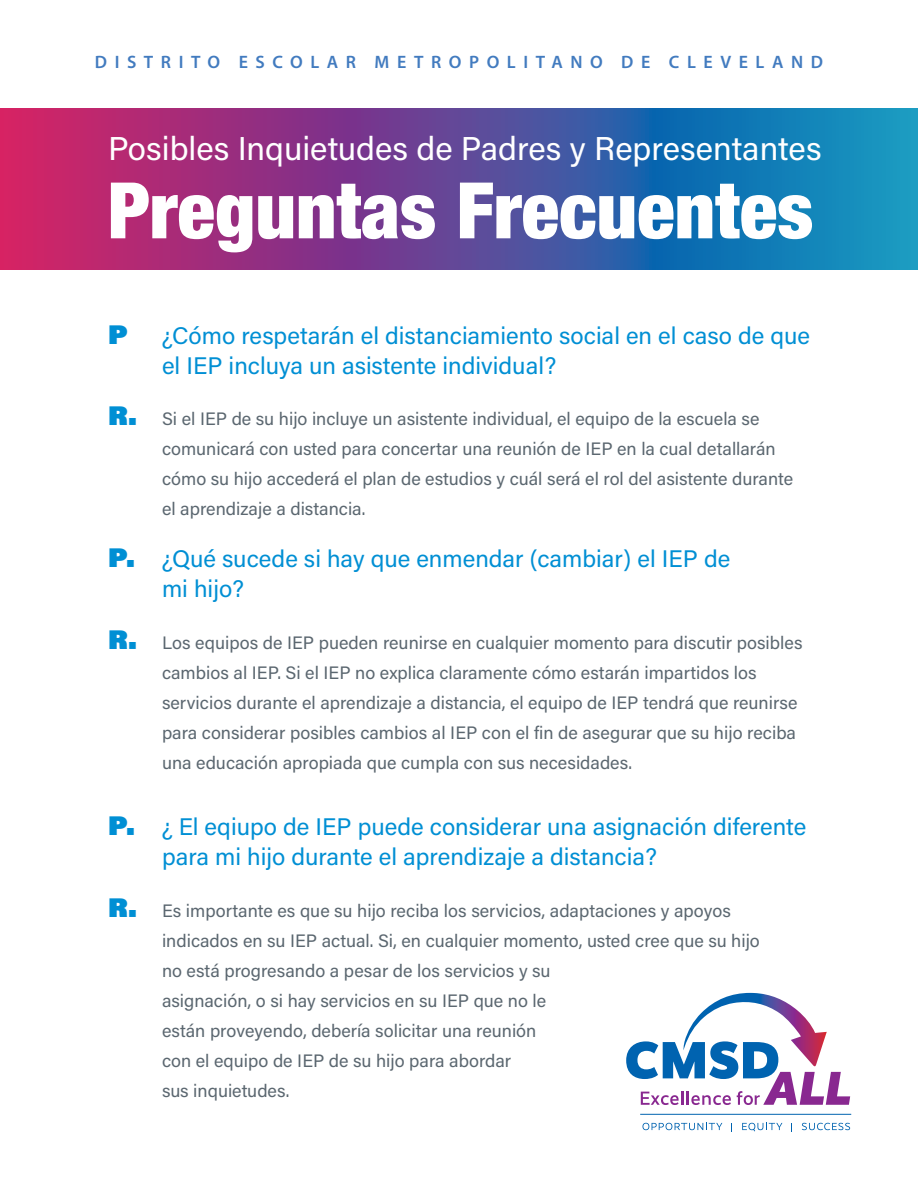
<style>
.page{position:relative;width:918px;height:1188px;background:#fff}
.page>*{position:absolute;margin:0;border:0;box-sizing:border-box;transform-origin:0 0}
.t1{font:900 condensed 78px "Helvetica Neue";color:#fff}
.t2{font:33px "Acumin Pro";color:#fff}
.t3{font:900 27px "Acumin Pro";color:#008fd4}
.t4{font:24px/30px "Acumin Pro";color:#008fd4}
.t5{font:18px/30px "Acumin Pro";color:#5b6770}
.t6{font:600 18px "Myriad Pro";letter-spacing:.42em;color:#427bbf}
.s1{font-weight:900;font-size:27px;color:#008fd4}
.s2{font-weight:900;font-size:27px}
</style>
<div class="page">
<svg style="left:0;top:108px;width:918px;height:162px;background:#604e96"></svg>
<svg style="left:626px;top:993px;width:224px;height:112px"></svg>
<svg style="left:642px;top:1123px;width:80px;height:7px"></svg>
<svg style="left:742px;top:1123px;width:40px;height:8px"></svg>
<svg style="left:802px;top:1123px;width:48px;height:7px"></svg>
<hr style="left:640px;top:1114px;width:211px;height:1px;background:#0063b0">
<p class="t6" style="left:95px;top:50px;width:730px">DISTRITO ESCOLAR METROPOLITANO DE CLEVELAND</p>
<h2 class="t2" style="left:108px;top:126px;width:715px">Posibles Inquietudes de Padres y Representantes</h2>
<h1 class="t1" style="left:108px;top:146px;width:707px">Preguntas Frecuentes</h1>
<h3 class="t3" style="left:108px;top:315px;width:21px">P</h3>
<h3 class="t4" style="left:162px;top:319px;width:649px">¿Cómo respetarán el distanciamiento social en el caso de que el IEP incluya un asistente individual?</h3>
<p class="t5" style="left:162px;top:403px;width:633px;text-indent:-54px"><span class="s1">R.</span> Si el IEP de su hijo incluye un asistente individual, el equipo de la escuela se comunicará con usted para concertar una reunión de IEP en la cual detallarán cómo su hijo accederá el plan de estudios y cuál será el rol del asistente durante el aprendizaje a distancia.</p>
<h3 class="t4" style="left:162px;top:543px;width:570px;text-indent:-54px"><span class="s2">P.</span> ¿Qué sucede si hay que enmendar (cambiar) el IEP de mi hijo?</h3>
<p class="t5" style="left:162px;top:627px;width:642px;text-indent:-54px"><span class="s1">R.</span> Los equipos de IEP pueden reunirse en cualquier momento para discutir posibles cambios al IEP. Si el IEP no explica claramente cómo estarán impartidos los servicios durante el aprendizaje a distancia, el equipo de IEP tendrá que reunirse para considerar posibles cambios al IEP con el fin de asegurar que su hijo reciba una educación apropiada que cumpla con sus necesidades.</p>
<h3 class="t4" style="left:162px;top:811px;width:646px;text-indent:-54px"><span class="s2">P.</span> ¿ El eqiupo de IEP puede considerar una asignación diferente para mi hijo durante el aprendizaje a distancia?</h3>
<p class="t5" style="left:162px;top:895px;width:599px;text-indent:-54px"><span class="s1">R.</span> Es importante es que su hijo reciba los servicios, adaptaciones y apoyos indicados en su IEP actual. Si, en cualquier momento, usted cree que su hijo no está progresando a pesar de los servicios y su<br>asignación, o si hay servicios en su IEP que no le<br>están proveyendo, debería solicitar una reunión<br>con el equipo de IEP de su hijo para abordar<br>sus inquietudes.</p>
</div>
